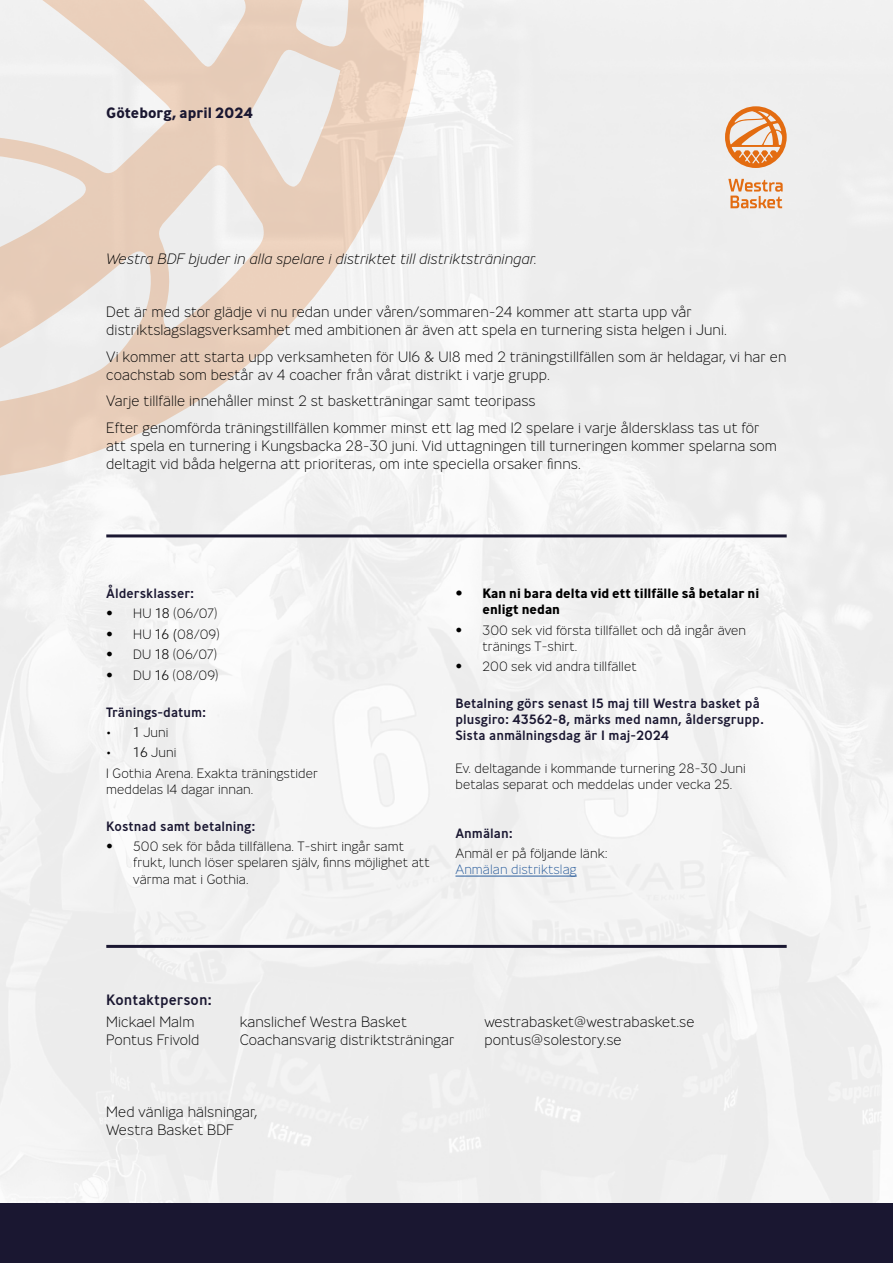
<style>
.page{position:relative;width:893px;height:1263px;background:#fff}
.page>*{position:absolute;margin:0;border:0;box-sizing:border-box;transform-origin:0 0}
.t1{font:200 15px/18px "Ministry";color:#000}
.t2{font:italic 200 15px "Ministry";color:#000}
.t3{font:700 15px "Ministry";color:#1a1731}
.t4{font:500 15px "Ministry";color:#1a1731}
.t5{font:200 13.5px/16.2px "Ministry";color:#000}
.t6{font:500 13.5px/16.2px "Ministry";color:#1a1731}
.t7{font:700 13.5px/16.2px "Ministry";color:#000}
.t8{font:200 13.5px "Ministry";color:#275b9b}
.s1{font-family:"Azo Sans";font-weight:300}
</style>
<div class="page">
<svg style="left:728px;top:179px;width:55px;height:29px"></svg>
<svg style="left:725px;top:106px;width:62px;height:62px;background:#e9b58e"></svg>
<hr style="left:455px;top:876px;width:122px;height:1px;background:#275b9b">
<div style="left:0;top:1203px;width:893px;height:60px;background:#1a1731"></div>
<hr style="left:106px;top:534px;width:681px;height:3px;background:#1a1731">
<hr style="left:106px;top:945px;width:681px;height:3px;background:#1a1731">
<p class="t3" style="left:106px;top:103px;width:148px">Göteborg, april 2024</p>
<p class="t2" style="left:106px;top:250px;width:432px">Westra BDF bjuder in alla spelare i distriktet till distriktsträningar.</p>
<p class="t1" style="left:106px;top:303px;width:622px">Det är med stor glädje vi nu redan under våren/sommaren-24 kommer att starta upp vår distriktslagslagsverksamhet med ambitionen är även att spela en turnering sista helgen i Juni.</p>
<p class="t1" style="left:106px;top:347px;width:682px">Vi kommer att starta upp verksamheten för U16 &amp; U18 med 2 träningstillfällen som är heldagar, vi har en coachstab som består av 4 coacher från vårat distrikt i varje grupp.</p>
<p class="t1" style="left:106px;top:388px;width:655px;line-height:26.5px">Varje tillfälle innehåller minst 2 st basketträningar samt teoripass<br>Efter genomförda träningstillfällen kommer minst ett lag med 12 spelare i varje åldersklass tas ut för</p>
<p class="t1" style="left:106px;top:436px;width:672px">att spela en turnering i Kungsbacka 28-30 juni. Vid uttagningen till turneringen kommer spelarna som deltagit vid båda helgerna att prioriteras, om inte speciella orsaker finns.</p>
<p class="t6" style="left:106px;top:585px;width:89px">Åldersklasser:</p>
<p class="t5" style="left:106px;top:606px;width:113px">• HU <span class="s1">18</span> (06/07)</p>
<p class="t5" style="left:106px;top:626px;width:115px">• HU <span class="s1">16 (</span>08/09)</p>
<p class="t5" style="left:106px;top:647px;width:112px">• DU <span class="s1">18</span> (06/07)</p>
<p class="t5" style="left:106px;top:667px;width:114px">• DU <span class="s1">16</span> (08/09)</p>
<p class="t6" style="left:106px;top:703px;width:101px">Tränings-datum:</p>
<p class="t5" style="left:106px;top:724px;width:64px"><span class="s1">• 1</span> Juni</p>
<p class="t5" style="left:106px;top:742px;width:213px;line-height:20.4px"><span class="s1">• 16</span> Juni<br>I Gothia Arena. Exakta träningstider</p>
<p class="t5" style="left:106px;top:781px;width:149px">meddelas 14 dagar innan.</p>
<p class="t6" style="left:106px;top:818px;width:151px">Kostnad samt betalning:</p>
<p class="t5" style="left:133px;top:838px;width:298px;text-indent:-27px">• 500 sek för båda tillfällena. T-shirt ingår samt frukt, lunch löser spelaren själv, finns möjlighet att värma mat i Gothia.</p>
<p class="t7" style="left:482px;top:585px;width:278px;text-indent:-27px">• Kan ni bara delta vid ett tillfälle så betalar ni enligt nedan</p>
<p class="t5" style="left:482px;top:622px;width:265px;text-indent:-27px">• 300 sek vid första tillfället och då ingår även tränings T-shirt.</p>
<p class="t5" style="left:455px;top:659px;width:183px">• 200 sek vid andra tillfället</p>
<p class="t6" style="left:455px;top:695px;width:310px">Betalning görs senast 15 maj till Westra basket på plusgiro: 43562-8, märks med namn, åldersgrupp.<br>Sista anmälningsdag är 1 maj-2024</p>
<p class="t5" style="left:455px;top:760px;width:292px">Ev. deltagande i kommande turnering 28-30 Juni betalas separat och meddelas under vecka 25.</p>
<p class="t6" style="left:455px;top:824px;width:59px">Anmälan:</p>
<p class="t5" style="left:455px;top:845px;width:154px">Anmäl er på följande länk:</p>
<p class="t8" style="left:455px;top:861px;width:123px">Anmälan distriktslag</p>
<p class="t4" style="left:106px;top:990px;width:107px">Kontaktperson:</p>
<p class="t1" style="left:106px;top:1013px;width:90px">Mickael Malm</p>
<p class="t1" style="left:240px;top:1013px;width:169px">kanslichef Westra Basket</p>
<p class="t1" style="left:484px;top:1013px;width:212px">westrabasket@westrabasket.se</p>
<p class="t1" style="left:106px;top:1031px;width:95px">Pontus Frivold</p>
<p class="t1" style="left:240px;top:1031px;width:216px">Coachansvarig distriktsträningar</p>
<p class="t1" style="left:484px;top:1031px;width:139px">pontus@solestory.se</p>
<p class="t1" style="left:106px;top:1103px;width:153px">Med vänliga hälsningar,<br>Westra Basket BDF</p>
</div>
